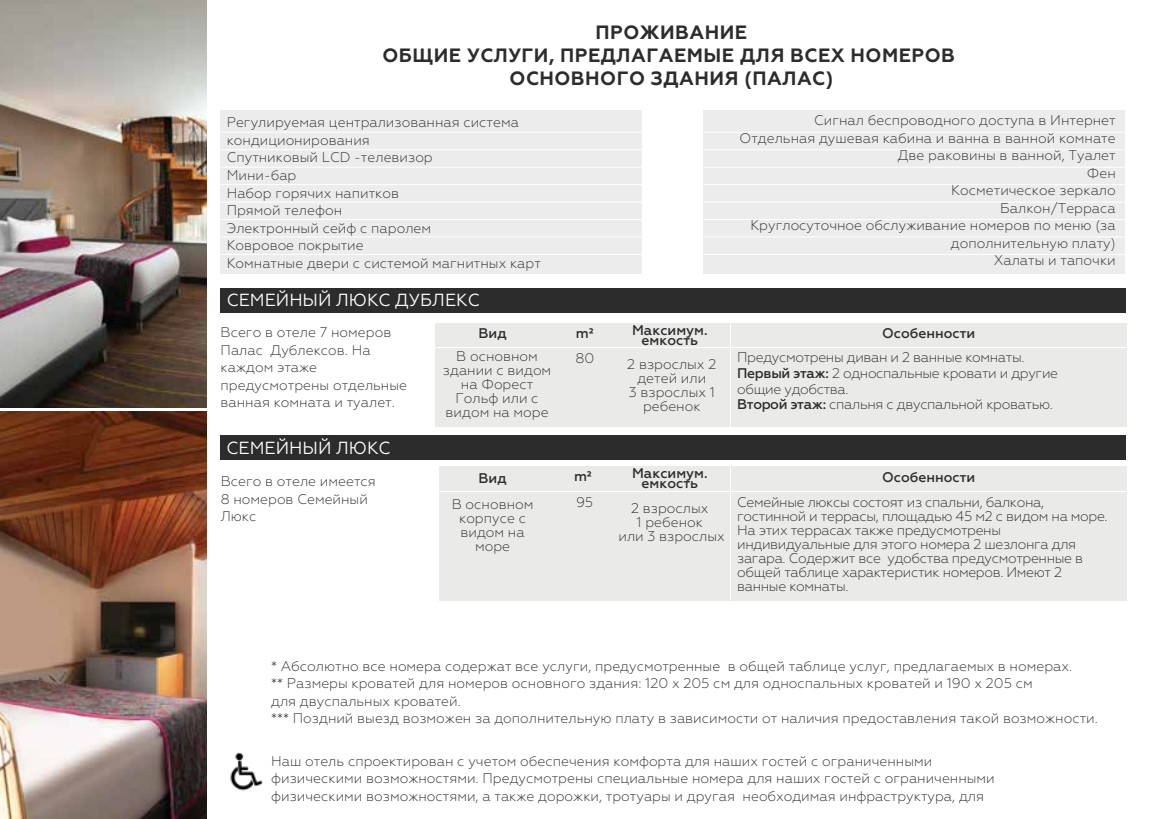
<style>
.page{position:relative;width:1166px;height:819px;background:#fff}
.page>*{position:absolute;margin:0;border:0;box-sizing:border-box;transform-origin:0 0}
.t1{font:700 19.25px/22.8px "Geometria";letter-spacing:.025em;color:#2d2c2c;text-align:center}
.t2{font:17.5px "Geometria";color:#fff}
.t3{font:300 14px/17.5px "Geometria";color:#2d2c2c}
.t4{font:300 14px/14px "Geometria";letter-spacing:-.025em;color:#2d2c2c}
.t5{font:500 14px/10.5px "Geometria";color:#2d2c2c;text-align:center}
.s1{font-weight:500}
</style>
<div class="page">
<img style="left:230px;top:752px;width:33px;height:39px">
<div style="left:221px;top:435px;width:905px;height:25px;background:#2d2c2c"></div>
<div style="left:439px;top:492px;width:117px;height:108px;background:#eaeae9"></div>
<div style="left:439px;top:466px;width:117px;height:24px;background:#eaeae9"></div>
<div style="left:557px;top:466px;width:52px;height:24px;background:#eaeae9"></div>
<div style="left:731px;top:466px;width:395px;height:24px;background:#eaeae9"></div>
<div style="left:557px;top:492px;width:52px;height:108px;background:#eaeae9"></div>
<div style="left:731px;top:492px;width:395px;height:108px;background:#eaeae9"></div>
<div style="left:610px;top:466px;width:120px;height:25px;background:#eaeae9"></div>
<div style="left:610px;top:492px;width:120px;height:108px;background:#eaeae9"></div>
<div style="left:435px;top:348px;width:121px;height:79px;background:#eaeae9"></div>
<div style="left:435px;top:323px;width:121px;height:24px;background:#eaeae9"></div>
<div style="left:557px;top:323px;width:55px;height:24px;background:#eaeae9"></div>
<div style="left:731px;top:323px;width:395px;height:24px;background:#eaeae9"></div>
<div style="left:557px;top:348px;width:55px;height:79px;background:#eaeae9"></div>
<div style="left:731px;top:348px;width:395px;height:79px;background:#eaeae9"></div>
<div style="left:221px;top:288px;width:905px;height:24px;background:#2d2c2c"></div>
<div style="left:613px;top:323px;width:117px;height:24px;background:#eaeae9"></div>
<div style="left:613px;top:348px;width:117px;height:78px;background:#eaeae9"></div>
<div style="left:221px;top:111px;width:421px;height:163px;background:#edecec"></div>
<img style="left:0;top:0;width:206px;height:819px">
<hr style="left:0;top:408px;width:206px;height:3px;background:#fff">
<hr style="left:221px;top:132px;width:421px;height:1px;background:#fff">
<hr style="left:221px;top:149px;width:421px;height:1px;background:#fff">
<hr style="left:221px;top:167px;width:421px;height:1px;background:#fff">
<hr style="left:221px;top:184px;width:421px;height:1px;background:#fff">
<hr style="left:221px;top:202px;width:421px;height:1px;background:#fff">
<hr style="left:221px;top:219px;width:421px;height:1px;background:#fff">
<hr style="left:221px;top:236px;width:421px;height:1px;background:#fff">
<hr style="left:221px;top:254px;width:421px;height:1px;background:#fff">
<div style="left:703px;top:111px;width:422px;height:163px;background:#edecec"></div>
<hr style="left:703px;top:132px;width:422px;height:1px;background:#fff">
<hr style="left:703px;top:149px;width:422px;height:1px;background:#fff">
<hr style="left:703px;top:167px;width:422px;height:1px;background:#fff">
<hr style="left:703px;top:184px;width:422px;height:1px;background:#fff">
<hr style="left:703px;top:202px;width:422px;height:1px;background:#fff">
<hr style="left:703px;top:219px;width:422px;height:1px;background:#fff">
<hr style="left:703px;top:236px;width:422px;height:1px;background:#fff">
<hr style="left:703px;top:254px;width:422px;height:1px;background:#fff">
<h1 class="t1" style="left:382px;top:22px;width:574px">ПРОЖИВАНИЕ<br>ОБЩИЕ УСЛУГИ, ПРЕДЛАГАЕМЫЕ ДЛЯ ВСЕХ НОМЕРОВ<br>ОСНОВНОГО ЗДАНИЯ (ПАЛАС)</h1>
<p class="t3" style="left:227px;top:114px;width:316px">Регулируемая централизованная система кондиционирования<br>Спутниковый LCD -телевизор<br>Мини-бар<br>Набор горячих напитков<br>Прямой телефон<br>Электронный сейф с паролем<br>Ковровое покрытие<br>Комнатные двери с системой магнитных карт</p>
<p class="t3" style="left:739px;top:112px;width:378px;text-align:right">Сигнал беспроводного доступа в Интернет<br>Отдельная душевая кабина и ванна в ванной комнате<br>Две раковины в ванной, Туалет<br>Фен<br>Косметическое зеркало<br>Балкон/Терраса<br>Круглосуточное обслуживание номеров по меню (за дополнительную плату)<br>Халаты и тапочки</p>
<p class="t2" style="left:227px;top:290px;width:255px">СЕМЕЙНЫЙ ЛЮКС ДУБЛЕКС</p>
<p class="t3" style="left:221px;top:323px;width:188px">Всего в отеле 7 номеров<br>Палас Дублексов. На каждом этаже предусмотрены отдельные ванная комната и туалет.</p>
<p class="t2" style="left:227px;top:437px;width:165px">СЕМЕЙНЫЙ ЛЮКС</p>
<p class="t3" style="left:221px;top:472px;width:157px">Всего в отеле имеется<br>8 номеров Семейный<br>Люкс</p>
<p class="t5" style="left:478px;top:328px;width:30px">Вид</p>
<p class="t5" style="left:576px;top:328px;width:19px">m²</p>
<p class="t5" style="left:632px;top:324px;width:77px">Максимум. емкость</p>
<p class="t5" style="left:882px;top:328px;width:95px">Особенности</p>
<p class="t3" style="left:443px;top:349px;width:110px;line-height:14px;text-align:center">В основном здании с видом на Форест<br>Гольф или с видом на море</p>
<p class="t4" style="left:737px;top:349px;width:322px;line-height:15.8px">Предусмотрены диван и 2 ванные комнаты.<br><span class="s1">Первый этаж:</span> 2 односпальные кровати и другие общие удобства.<br><span class="s1">Второй этаж:</span> спальня с двуспальной кроватью.</p>
<p class="t3" style="left:575px;top:349px;width:20px">80</p>
<p class="t3" style="left:627px;top:357px;width:91px;line-height:14px;text-align:center">2 взрослых 2 детей или<br>3 взрослых 1 ребенок</p>
<p class="t5" style="left:478px;top:473px;width:30px">Вид</p>
<p class="t3" style="left:452px;top:496px;width:83px;line-height:14px;text-align:center">В основном корпусе с видом на море</p>
<p class="t5" style="left:574px;top:471px;width:19px">m²</p>
<p class="t3" style="left:576px;top:493px;width:19px">95</p>
<p class="t5" style="left:632px;top:467px;width:77px">Максимум. емкость</p>
<p class="t3" style="left:618px;top:501px;width:108px;line-height:14px;text-align:center">2 взрослых<br>1 ребенок<br>или 3 взрослых</p>
<p class="t5" style="left:882px;top:472px;width:95px">Особенности</p>
<p class="t4" style="left:737px;top:495px;width:372px">Семейные люксы состоят из спальни, балкона, гостинной и террасы, площадью 45 м2 с видом на море.<br>На этих террасах также предусмотрены индивидуальные для этого номера 2 шезлонга для загара. Содержит все удобства предусмотренные в общей таблице характеристик номеров. Имеют 2 ванные комнаты.</p>
<p class="t3" style="left:271px;top:657px;width:828px">* Абсолютно все номера содержат все услуги, предусмотренные в общей таблице услуг, предлагаемых в номерах.<br>** Размеры кроватей для номеров основного здания: 120 x 205 см для односпальных кроватей и 190 x 205 см<br>для двуспальных кроватей.<br>*** Поздний выезд возможен за дополнительную плату в зависимости от наличия предоставления такой возможности.</p>
<p class="t3" style="left:271px;top:752px;width:725px">Наш отель спроектирован с учетом обеспечения комфорта для наших гостей с ограниченными физическими возможностями. Предусмотрены специальные номера для наших гостей с ограниченными физическими возможностями, а также дорожки, тротуары и другая необходимая инфраструктура, для</p>
</div>
